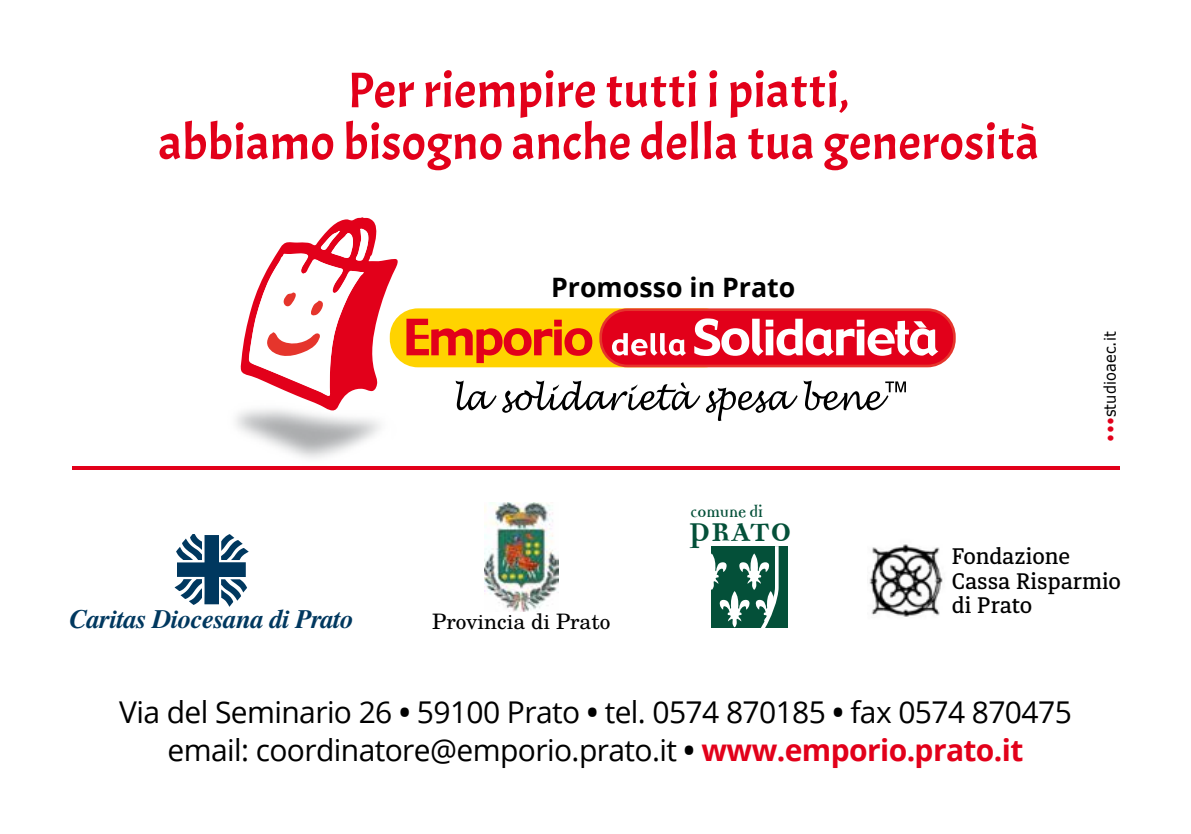
<style>
.page{position:relative;width:1191px;height:834px;background:#fff}
.page>*{position:absolute;margin:0;border:0;box-sizing:border-box;transform-origin:0 0}
.t1{font:50px/52px "Acme";letter-spacing:.01em;color:#e2001a;text-align:center}
.t2{font:700 40.4px "Democratica";letter-spacing:.015em;color:#045039;scale:.94 1}
.t3{font:30px/38px "Open Sans";letter-spacing:-.02em;color:#000;text-align:center}
.t4{font:700 26.8px "Open Sans";color:#000}
.t5{font:italic 700 26.6px "Te X Gyre Termes";letter-spacing:-.02em;color:#00385f}
.t6{font:500 22.4px/24.2px "Diaria Pro";color:#000}
.t7{font:21.2px "Te X Gyre Schola";color:#000}
.t8{font:700 17.8px "Democratica";letter-spacing:-.01em;color:#045039;scale:.94 1}
.t9{font:16px "Verdana";letter-spacing:.01em;color:#000;scale:.91 1}
.s1{color:#e2001a}
.s2{font-weight:700}
.s3{font-weight:700;color:#e2001a}
</style>
<div class="page">
<img style="left:395px;top:469px;width:23px;height:1px">
<div style="left:600px;top:309px;width:354px;height:57px;background:#e2001a;border-radius:27px"></div>
<img style="left:217px;top:413px;width:178px;height:57px">
<svg style="left:240px;top:217px;width:698px;height:204px"></svg>
<div style="left:711px;top:546px;width:77px;height:82px;background:#045039"></div>
<svg style="left:711px;top:546px;width:68px;height:82px"></svg>
<img style="left:869px;top:544px;width:74px;height:73px">
<img style="left:484px;top:502px;width:74px;height:109px">
<svg style="left:174px;top:534px;width:75px;height:72px"></svg>
<hr style="left:72px;top:466px;width:1047px;height:3px;background:#e2001a">
<h1 class="t1" style="left:158px;top:65px;width:882px">Per riempire tutti i piatti,<br>abbiamo bisogno anche della tua generosità</h1>
<p class="t4" style="left:551px;top:268px;width:246px">Promosso in Prato</p>
<p class="t5" style="left:69px;top:599px;width:286px">Caritas Diocesana di Prato</p>
<p class="t7" style="left:432px;top:605px;width:180px">Provincia di Prato</p>
<p class="t8" style="left:690px;top:503px;width:79px">comune di</p>
<h2 class="t2" style="left:688px;top:511px;width:112px">PRATO</h2>
<p class="t9" style="left:1099px;top:441px;width:123px;rotate:-90deg"><span class="s1">•••</span>studioaec.it</p>
<p class="t6" style="left:952px;top:544px;width:171px">Fondazione<br>Cassa Risparmio di Prato</p>
<p class="t3" style="left:119px;top:692px;width:954px">Via del Seminario 26 <span class="s2">•</span> 59100 Prato <span class="s2">•</span> tel. 0574 870185 <span class="s2">•</span> fax 0574 870475 email: coordinatore@emporio.prato.it <span class="s2">•</span> <span class="s3">www.emporio.prato.it</span></p>
</div>
